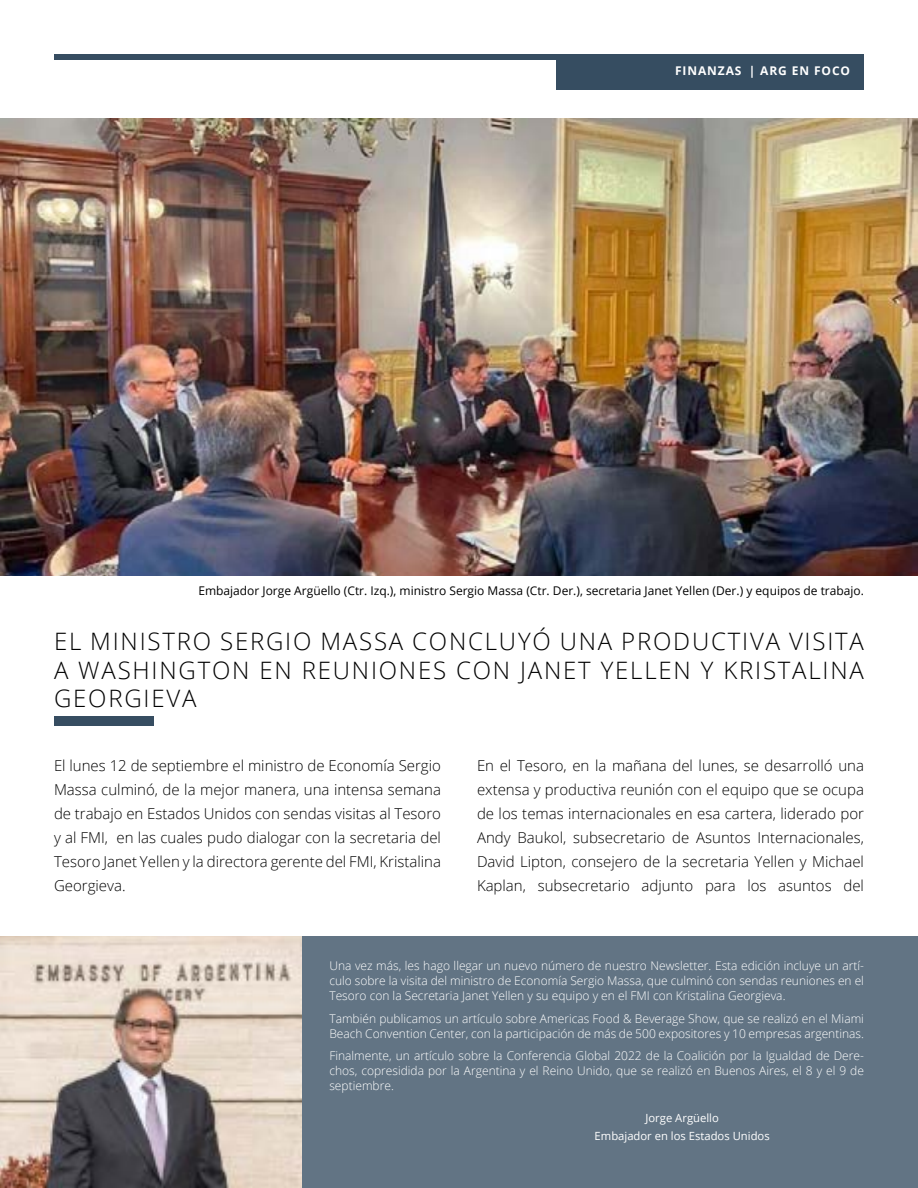
<style>
.page{position:relative;width:918px;height:1188px;background:#fff}
.page>*{position:absolute;margin:0;border:0;box-sizing:border-box;transform-origin:0 0}
.t1{font:300 24px/28.8px "Open Sans";letter-spacing:.075em;color:#000;text-align:justify}
.t2{font:300 15px/24px "Open Sans";color:#000;text-align:justify}
.t3{font:300 12px/15px "Open Sans";color:#fff;text-align:justify}
.t4{font:12px "Open Sans";color:#000}
.t5{font:700 12px "Open Sans";letter-spacing:.075em;color:#fff}
.t6{font:11.25px/18px "Open Sans";color:#fff;text-align:center}
</style>
<div class="page">
<div style="left:54px;top:54px;width:810px;height:5px;background:#364d61"></div>
<div style="left:556px;top:54px;width:308px;height:36px;background:#364d61"></div>
<img style="left:0;top:118px;width:918px;height:458px">
<div style="left:54px;top:716px;width:100px;height:9px;background:#364d61"></div>
<div style="left:54px;top:936px;width:864px;height:252px;background:#627484"></div>
<img style="left:0;top:936px;width:302px;height:252px">
<p class="t5" style="left:675px;top:62px;width:23px">FINAN</p>
<p class="t5" style="left:718px;top:62px;width:134px">ZAS | ARG EN FOCO</p>
<p class="t4" style="left:198px;top:582px;width:667px">Embajador Jorge Argüello (Ctr. Izq.), ministro Sergio Massa (Ctr. Der.), secretaria Janet Yellen (Der.) y equipos de trabajo.</p>
<h1 class="t1" style="left:54px;top:626px;width:812px">EL MINISTRO SERGIO MASSA CONCLUYÓ UNA PRODUCTIVA VISITA A WASHINGTON EN REUNIONES CON JANET YELLEN Y KRISTALINA GEORGIEVA</h1>
<p class="t2" style="left:54px;top:753px;width:389px">El lunes 12 de septiembre el ministro de Economía Sergio Massa culminó, de la mejor manera, una intensa semana de trabajo en Estados Unidos con sendas visitas al Tesoro y al FMI, en las cuales pudo dialogar con la secretaria del Tesoro Janet Yellen y la directora gerente del FMI, Kristalina Georgieva.</p>
<p class="t2" style="left:477px;top:753px;width:389px">En el Tesoro, en la mañana del lunes, se desarrolló una extensa y productiva reunión con el equipo que se ocupa de los temas internacionales en esa cartera, liderado por Andy Baukol, subsecretario de Asuntos Internacionales, David Lipton, consejero de la secretaria Yellen y Michael Kaplan, subsecretario adjunto para los asuntos del</p>
<p class="t3" style="left:329px;top:958px;width:536px">Una vez más, les hago llegar un nuevo número de nuestro Newsletter. Esta edición incluye un artí&shy;culo sobre la visita del ministro de Economía Sergio Massa, que culminó con sendas reuniones en el Tesoro con la Secretaria Janet Yellen y su equipo y en el FMI con Kristalina Georgieva.</p>
<p class="t3" style="left:329px;top:1011px;width:536px">También publicamos un artículo sobre Americas Food &amp; Beverage Show, que se realizó en el Miami<br>Beach Convention Center, con la participación de más de 500 expositores y 10 empresas argentinas.</p>
<p class="t3" style="left:329px;top:1048px;width:536px">Finalmente, un artículo sobre la Conferencia Global 2022 de la Coalición por la Igualdad de Dere&shy;chos, copresidida por la Argentina y el Reino Unido, que se realizó en Buenos Aires, el 8 y el 9 de septiembre.</p>
<p class="t6" style="left:595px;top:1109px;width:177px">Jorge Argüello<br>Embajador en los Estados Unidos</p>
</div>
